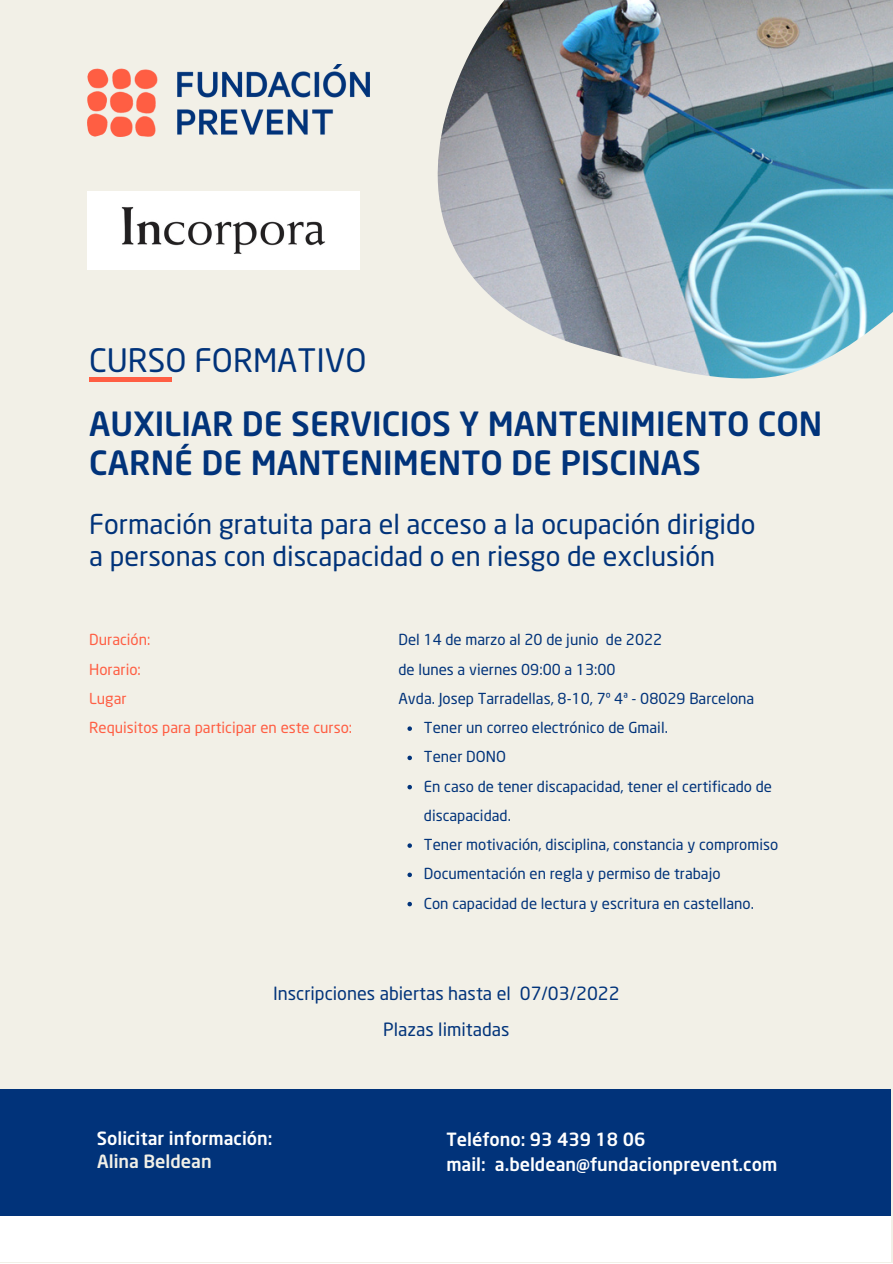
<style>
.page{position:relative;width:893px;height:1264px;background:#fff}
.page>*{position:absolute;margin:0;border:0;box-sizing:border-box;transform-origin:0 0}
.t1{font:33px/39.3px "Neo Sans Medium TR";color:#01337a}
.t2{font:31.95px "Neo Sans TR";color:#01337a}
.t3{font:27px/32px "Neo Sans TR";color:#01337a}
.t4{font:18px/24.8px "Neo Sans Medium TR";color:#fff}
.t5{font:18px/36px "Neo Sans TR";color:#01337a;text-align:center}
.t6{font:18px "Neo Sans Medium TR";color:#f2f0e7}
.t7{font:15px/29.2px "Neo Sans TR";color:#01337a}
.t8{font:15px/29.2px "Neo Sans TR";color:#ff5e43}
</style>
<div class="page">
<div style="left:0;top:0;width:892px;height:1262px;background:#f2f0e7"></div>
<img style="left:437px;top:0;width:455px;height:379px">
<div style="left:0;top:1123px;width:890px;height:138px;background:#fff"></div>
<div style="left:0;top:1089px;width:890px;height:126px;background:#01337a"></div>
<hr style="left:89px;top:377px;width:82px;height:4px;background:#ff5e43">
<img style="left:87px;top:64px;width:282px;height:72px">
<img style="left:87px;top:192px;width:272px;height:77px">
<svg style="left:407px;top:726px;width:5px;height:5px"></svg>
<svg style="left:407px;top:755px;width:5px;height:5px"></svg>
<svg style="left:407px;top:785px;width:5px;height:4px"></svg>
<svg style="left:407px;top:843px;width:5px;height:4px"></svg>
<svg style="left:407px;top:872px;width:5px;height:5px"></svg>
<svg style="left:407px;top:901px;width:5px;height:5px"></svg>
<h2 class="t2" style="left:89px;top:341px;width:279px">CURSO FORMATIVO</h2>
<h1 class="t1" style="left:89px;top:403px;width:734px">AUXILIAR DE SERVICIOS Y MANTENIMIENTO CON<br>CARNÉ DE MANTENIMENTO DE PISCINAS</h1>
<h3 class="t3" style="left:89px;top:507px;width:667px">Formación gratuita para el acceso a la ocupación dirigido a personas con discapacidad o en riesgo de exclusión</h3>
<p class="t8" style="left:89px;top:625px;width:264px">Duración:<br>Horario:<br>Lugar<br>Requisitos para participar en este curso:</p>
<p class="t7" style="left:398px;top:625px;width:357px">Del 14 de marzo al 20 de junio de 2022<br>de lunes a viernes 09:00 a 13:00<br>Avda. Josep Tarradellas, 8-10, 7º 4ª - 08029 Barcelona</p>
<p class="t7" style="left:424px;top:712px;width:356px">Tener un correo electrónico de Gmail.<br>Tener DONO<br>En caso de tener discapacidad, tener el certificado de discapacidad.<br>Tener motivación, disciplina, constancia y compromiso Documentación en regla y permiso de trabajo<br>Con capacidad de lectura y escritura en castellano.</p>
<p class="t5" style="left:273px;top:974px;width:348px">Inscripciones abiertas hasta el 07/03/2022<br>Plazas limitadas</p>
<p class="t4" style="left:97px;top:1125px;width:177px">Solicitar información:</p>
<p class="t6" style="left:97px;top:1150px;width:116px">Alina Beldean</p>
<p class="t4" style="left:446px;top:1126px;width:332px">Teléfono: 93 439 18 06<br>mail: a.beldean@fundacionprevent.com</p>
</div>
